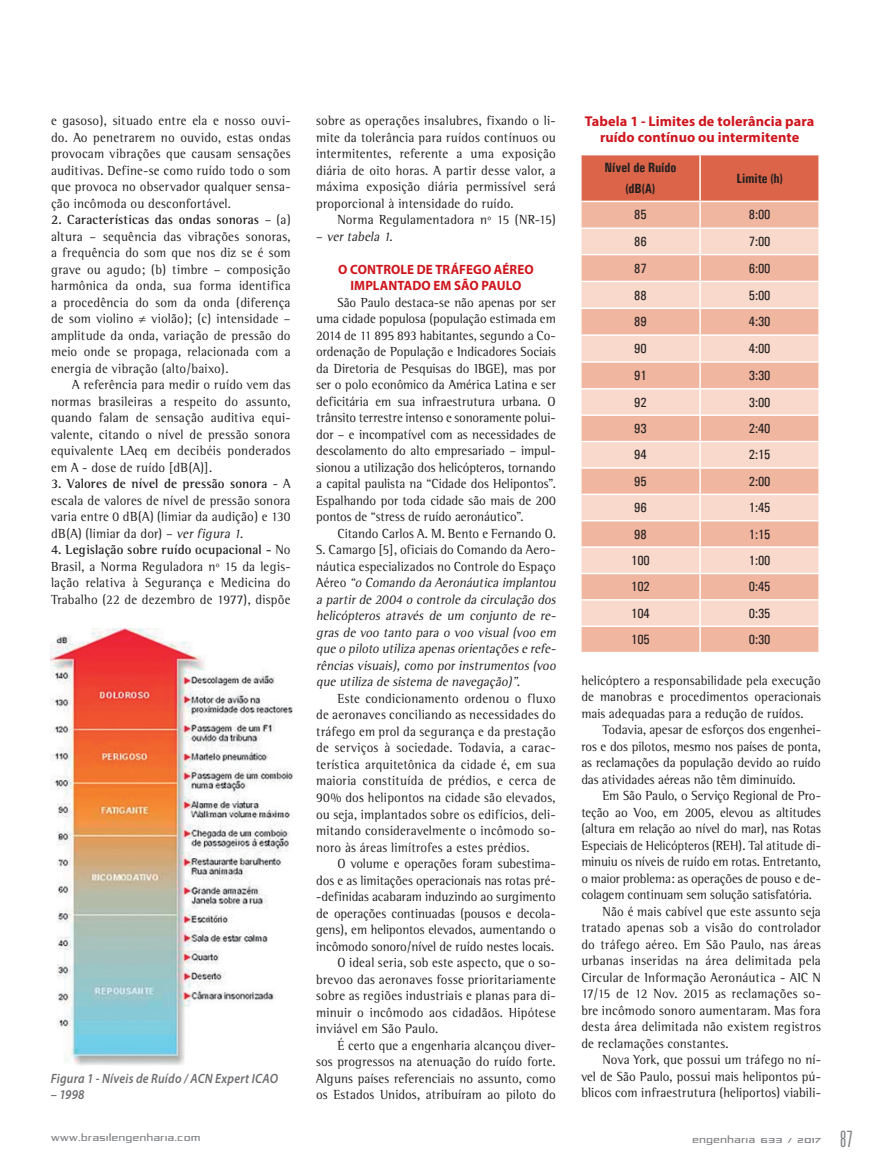
<style>
.page{position:relative;width:872px;height:1170px;background:#fff}
.page>*{position:absolute;margin:0;border:0;box-sizing:border-box;transform-origin:0 0}
.t1{font:300 ultra-condensed 22.5px "Univers";color:#808285}
.Inter_Titulo_2011{font:700 14.25px/16.5px "Myriad Pro";letter-spacing:.005em;color:#cf151d;text-align:center}
.Texto_2011{font:13.5px/16.5px "Rotis Semi Serif";letter-spacing:.01em;color:#231f20;text-align:justify;scale:.96 1}
.Texto_2011-2{font:italic 13.5px/16.5px "Rotis Semi Serif";letter-spacing:.01em;color:#231f20;scale:.96 1}
.texto_tabela{font:500 condensed 13.5px "Univers";color:#231f20}
.Texto_2011-3{font:700 13.5px "Myriad Pro";letter-spacing:.005em;color:#cf151d;scale:.96 1}
.Legenda_2011{font:italic 600 13.5px "Myriad Pro";letter-spacing:.02em;color:#6c6d70;scale:.9 1}
.texto_tabela-2{font:700 condensed 13.5px/20.4px "Univers";color:#231f20;text-align:center}
.t2{font:9px "Republika IV Exp";letter-spacing:.08em;color:#808285;scale:.85 1}
.s1{font-weight:700}
.s2{font-style:italic}
.s3{font-style:normal}
</style>
<div class="page">
<svg style="left:581px;top:155px;width:238px;height:496px;background:#f2c1af"></svg>
<hr style="left:700px;top:625px;width:120px;height:2px;background:#fff">
<hr style="left:699px;top:627px;width:2px;height:24px;background:#fff">
<hr style="left:818px;top:627px;width:2px;height:24px;background:#fff">
<img style="left:51px;top:628px;width:241px;height:436px">
<p class="Texto_2011" style="left:51px;top:112px;width:251px">e gasoso), situado entre ela e nosso ouvi&shy;do. Ao penetrarem no ouvido, estas ondas provocam vibrações que causam sensações auditivas. Define-se como ruído todo o som que provoca no observador qualquer sensa&shy;ção incômoda ou desconfortável.</p>
<p class="Texto_2011" style="left:51px;top:211px;width:251px"><span class="s1">2. Características das ondas sonoras</span> – (a) altura – sequência das vibrações sonoras, a frequência do som que nos diz se é som grave ou agudo; (b) timbre – composição harmônica da onda, sua forma identifica a procedência do som da onda (diferença de som violino ≠ violão); (c) intensidade – amplitude da onda, variação de pressão do meio onde se propaga, relacionada com a energia de vibração (alto/baixo).</p>
<p class="Texto_2011" style="left:51px;top:376px;width:251px;text-indent:21px">A referência para medir o ruído vem das normas brasileiras a respeito do assunto, quando falam de sensação auditiva equi&shy;valente, citando o nível de pressão sonora equivalente LAeq em decibéis ponderados em A - dose de ruído [dB(A)].</p>
<p class="Texto_2011" style="left:51px;top:475px;width:251px"><span class="s1">3. Valores de nível de pressão sonora</span> - A escala de valores de nível de pressão sonora varia entre 0 dB(A) (limiar da audição) e 130 dB(A) (limiar da dor) – <span class="s2">ver figura 1</span>.</p>
<p class="Texto_2011" style="left:51px;top:541px;width:251px"><span class="s1">4. Legislação sobre ruído ocupacional -</span> No Brasil, a Norma Reguladora nº 15 da legis&shy;lação relativa à Segurança e Medicina do Trabalho (22 de dezembro de 1977), dispõe</p>
<p class="Legenda_2011" style="left:51px;top:1069px;width:254px">Figura 1 - Níveis de Ruído / ACN Expert ICAO</p>
<p class="Legenda_2011" style="left:51px;top:1085px;width:39px">– 1998</p>
<p class="t2" style="left:51px;top:1133px;width:177px">WWW.BRASILENGENHARIA.COM</p>
<p class="Texto_2011" style="left:316px;top:112px;width:251px">sobre as operações insalubres, fixando o li&shy;mite da tolerância para ruídos contínuos ou intermitentes, referente a uma exposição diária de oito horas. A partir desse valor, a máxima exposição diária permissível será proporcional à intensidade do ruído.</p>
<p class="Texto_2011" style="left:337px;top:211px;width:229px">Norma Regulamentadora nº 15 (NR-15)</p>
<p class="Texto_2011-2" style="left:316px;top:228px;width:81px"><span class="s3">–</span> ver tabela 1<span class="s3">.</span></p>
<p class="Texto_2011-3" style="left:338px;top:260px;width:205px">O CONTROLE DE TRÁFEGO AÉREO</p>
<p class="Texto_2011-3" style="left:350px;top:277px;width:180px">IMPLANTADO EM SÃO PAULO</p>
<p class="Texto_2011" style="left:316px;top:294px;width:251px;text-indent:21px">São Paulo destaca-se não apenas por ser uma cidade populosa (população estimada em 2014 de 11 895 893 habitantes, segundo a Co&shy;ordenação de População e Indicadores Sociais da Diretoria de Pesquisas do IBGE), mas por ser o polo econômico da América Latina e ser deficitária em sua infraestrutura urbana. O trânsito terrestre intenso e sonoramente polui&shy;dor – e incompatível com as necessidades de descolamento do alto empresariado – impul&shy;sionou a utilização dos helicópteros, tornando a capital paulista na “Cidade dos Helipontos”.<br>Espalhando por toda cidade são mais de 200 pontos de “stress de ruído aeronáutico”.</p>
<p class="Texto_2011-2" style="left:316px;top:525px;width:254px;text-indent:21px"><span class="s3">Citando Carlos A. M. Bento e Fernando O.<br>S. Camargo [5], oficiais do Comando da Aero&shy;náutica especializados no Controle do Espaço A é r e o</span> “o Comando da Aeronáutica implantou a partir de 2004 o controle da circulação dos helicópteros através de um conjunto de re&shy;gras de voo tanto para o voo visual (voo em que o piloto utiliza apenasorientaçõese refe&shy;rências visuais), como por instrumentos (voo que utiliza de sistema de navegação)”.</p>
<p class="Texto_2011" style="left:316px;top:690px;width:251px;text-indent:21px">Este condicionamento ordenou o fluxo de aeronaves conciliando as necessidades do tráfego em prol da segurança e da prestação de serviços à sociedade. Todavia, a carac&shy;terística arquitetônica da cidade é, em sua maioria constituída de prédios, e cerca de 90% dos helipontos na cidade são elevados, ou seja, implantados sobre os edifícios, deli&shy;mitando consideravelmente o incômodo so&shy;noro às áreas limítrofes a estes prédios.</p>
<p class="Texto_2011" style="left:316px;top:855px;width:251px;text-indent:21px">O volume e operações foram subestima&shy;dos e as limitações operacionais nas rotas pré--definidas acabaram induzindo ao surgimento de operações continuadas (pousos e decola&shy;gens), em helipontos elevados, aumentando o incômodo sonoro/nível de ruído nestes locais.</p>
<p class="Texto_2011" style="left:316px;top:954px;width:251px;text-indent:21px">O ideal seria, sob este aspecto, que o so&shy;brevoo das aeronaves fosse prioritariamente sobre as regiões industriais e planas para di&shy;minuir o incômodo aos cidadãos. Hipótese inviável em São Paulo.</p>
<p class="Texto_2011" style="left:316px;top:1036px;width:251px;text-indent:21px">É certo que a engenharia alcançou diver&shy;sos progressos na atenuação do ruído forte.<br>Alguns países referenciais no assunto, como os Estados Unidos, atribuíram ao piloto do</p>
<p class="Inter_Titulo_2011" style="left:585px;top:112px;width:231px">Tabela 1 - Limites de tolerância para ruído contínuo ou intermitente</p>
<p class="texto_tabela-2" style="left:604px;top:157px;width:73px">Nível de Ruído (dB(A)</p>
<p class="texto_tabela-2" style="left:736px;top:168px;width:48px">Limite (h)</p>
<p class="texto_tabela" style="left:634px;top:207px;width:14px">85</p>
<p class="texto_tabela" style="left:749px;top:207px;width:23px">8:00</p>
<p class="texto_tabela" style="left:634px;top:233px;width:14px">86</p>
<p class="texto_tabela" style="left:749px;top:233px;width:23px">7:00</p>
<p class="texto_tabela" style="left:634px;top:260px;width:14px">87</p>
<p class="texto_tabela" style="left:749px;top:260px;width:23px">6:00</p>
<p class="texto_tabela" style="left:634px;top:287px;width:14px">88</p>
<p class="texto_tabela" style="left:749px;top:287px;width:23px">5:00</p>
<p class="texto_tabela" style="left:634px;top:314px;width:14px">89</p>
<p class="texto_tabela" style="left:749px;top:314px;width:23px">4:30</p>
<p class="texto_tabela" style="left:634px;top:340px;width:14px">90</p>
<p class="texto_tabela" style="left:749px;top:340px;width:23px">4:00</p>
<p class="texto_tabela" style="left:634px;top:367px;width:14px">91</p>
<p class="texto_tabela" style="left:749px;top:367px;width:23px">3:30</p>
<p class="texto_tabela" style="left:634px;top:394px;width:14px">92</p>
<p class="texto_tabela" style="left:749px;top:394px;width:23px">3:00</p>
<p class="texto_tabela" style="left:634px;top:420px;width:14px">93</p>
<p class="texto_tabela" style="left:749px;top:420px;width:23px">2:40</p>
<p class="texto_tabela" style="left:634px;top:447px;width:14px">94</p>
<p class="texto_tabela" style="left:749px;top:447px;width:23px">2:15</p>
<p class="texto_tabela" style="left:634px;top:473px;width:14px">95</p>
<p class="texto_tabela" style="left:749px;top:473px;width:23px">2:00</p>
<p class="texto_tabela" style="left:634px;top:499px;width:14px">96</p>
<p class="texto_tabela" style="left:749px;top:499px;width:23px">1:45</p>
<p class="texto_tabela" style="left:634px;top:526px;width:14px">98</p>
<p class="texto_tabela" style="left:749px;top:526px;width:23px">1:15</p>
<p class="texto_tabela" style="left:631px;top:552px;width:20px">100</p>
<p class="texto_tabela" style="left:749px;top:552px;width:23px">1:00</p>
<p class="texto_tabela" style="left:631px;top:578px;width:20px">102</p>
<p class="texto_tabela" style="left:749px;top:578px;width:23px">0:45</p>
<p class="texto_tabela" style="left:631px;top:605px;width:20px">104</p>
<p class="texto_tabela" style="left:749px;top:605px;width:23px">0:35</p>
<p class="texto_tabela" style="left:631px;top:631px;width:20px">105</p>
<p class="texto_tabela" style="left:749px;top:631px;width:23px">0:30</p>
<p class="Texto_2011" style="left:581px;top:671px;width:251px">helicóptero a responsabilidade pela execução de manobras e procedimentos operacionais mais adequadas para a redução de ruídos.</p>
<p class="Texto_2011" style="left:581px;top:721px;width:251px;text-indent:21px">Todavia, apesar de esforços dos engenhei&shy;ros e dos pilotos, mesmo nos países de ponta, as reclamações da população devido ao ruído das atividades aéreas não têm diminuído.</p>
<p class="Texto_2011" style="left:581px;top:787px;width:251px;text-indent:21px">Em São Paulo, o Serviço Regional de Pro&shy;teção ao Voo, em 2005, elevou as altitudes (altura em relação ao nível do mar), nas Rotas Especiais de Helicópteros (REH). Tal atitude di&shy;minuiu os níveis de ruído em rotas. Entretanto, o maior problema: as operações de pouso e de&shy;colagem continuam sem solução satisfatória.</p>
<p class="Texto_2011" style="left:581px;top:902px;width:251px;text-indent:21px">Não é mais cabível que este assunto seja tratado apenas sob a visão do controlador do tráfego aéreo. Em São Paulo, nas áreas urbanas inseridas na área delimitada pela Circular de Informação Aeronáutica - AIC N 17/15 de 12 Nov. 2015 as reclamações so&shy;bre incômodo sonoro aumentaram. Mas fora desta área delimitada não existem registros de reclamações constantes.</p>
<p class="Texto_2011" style="left:581px;top:1051px;width:251px;text-indent:21px">Nova York, que possui um tráfego no ní&shy;vel de São Paulo, possui mais helipontos pú&shy;blicos com infraestrutura (heliportos) viabili-</p>
<p class="t2" style="left:692px;top:1134px;width:152px">ENGENHARIA 633 / 2017</p>
<p class="t1" style="left:840px;top:1127px;width:14px">87</p>
</div>
